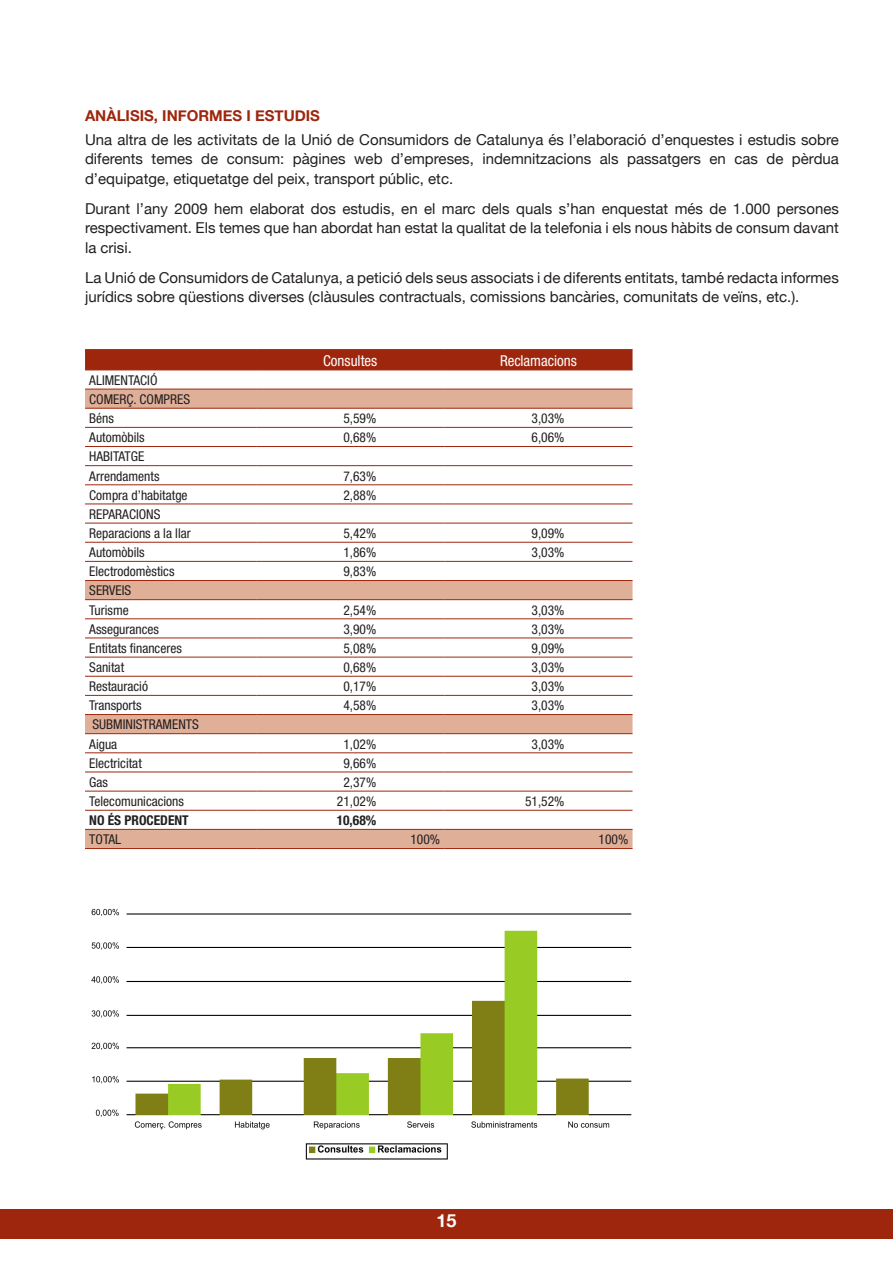
<style>
.page{position:relative;width:893px;height:1263px;background:#fff}
.page>*{position:absolute;margin:0;border:0;box-sizing:border-box;transform-origin:0 0}
.t1{font:700 18px "Helvetica Neue";color:#fff}
.t2{font:15px/19.5px "Helvetica Neue";color:#231f20;text-align:justify}
.t3{font:700 15px "Helvetica Neue";color:#9e260d}
.t4{font:condensed 15px "Helvetica Neue";color:#fff}
.t5{font:condensed 13.5px/19.2px "Helvetica Neue";color:#231f20}
.t6{font:700 condensed 13.5px "Helvetica Neue";color:#231f20}
</style>
<div class="page">
<div style="left:0;top:1209px;width:893px;height:30px;background:#9e260d"></div>
<div style="left:85px;top:350px;width:547px;height:20px;background:#9e260d"></div>
<svg style="left:85px;top:390px;width:547px;height:458px"></svg>
<hr style="left:85px;top:427px;width:171px;height:1px;background:#9e260d">
<hr style="left:256px;top:427px;width:188px;height:1px;background:#9e260d">
<hr style="left:444px;top:427px;width:188px;height:1px;background:#9e260d">
<hr style="left:85px;top:446px;width:171px;height:1px;background:#9e260d">
<hr style="left:256px;top:446px;width:188px;height:1px;background:#9e260d">
<hr style="left:444px;top:446px;width:188px;height:1px;background:#9e260d">
<hr style="left:85px;top:465px;width:171px;height:1px;background:#9e260d">
<hr style="left:256px;top:465px;width:188px;height:1px;background:#9e260d">
<hr style="left:444px;top:465px;width:188px;height:1px;background:#9e260d">
<hr style="left:85px;top:484px;width:171px;height:1px;background:#9e260d">
<hr style="left:256px;top:484px;width:188px;height:1px;background:#9e260d">
<hr style="left:444px;top:484px;width:188px;height:1px;background:#9e260d">
<hr style="left:85px;top:504px;width:171px;height:1px;background:#9e260d">
<hr style="left:256px;top:504px;width:188px;height:1px;background:#9e260d">
<hr style="left:444px;top:504px;width:188px;height:1px;background:#9e260d">
<hr style="left:85px;top:523px;width:171px;height:1px;background:#9e260d">
<hr style="left:256px;top:523px;width:188px;height:1px;background:#9e260d">
<hr style="left:444px;top:523px;width:188px;height:1px;background:#9e260d">
<hr style="left:85px;top:542px;width:171px;height:1px;background:#9e260d">
<hr style="left:256px;top:542px;width:188px;height:1px;background:#9e260d">
<hr style="left:444px;top:542px;width:188px;height:1px;background:#9e260d">
<hr style="left:85px;top:561px;width:171px;height:1px;background:#9e260d">
<hr style="left:256px;top:561px;width:188px;height:1px;background:#9e260d">
<hr style="left:444px;top:561px;width:188px;height:1px;background:#9e260d">
<hr style="left:85px;top:618px;width:171px;height:1px;background:#9e260d">
<hr style="left:256px;top:618px;width:188px;height:1px;background:#9e260d">
<hr style="left:444px;top:618px;width:188px;height:1px;background:#9e260d">
<hr style="left:85px;top:638px;width:171px;height:1px;background:#9e260d">
<hr style="left:256px;top:638px;width:188px;height:1px;background:#9e260d">
<hr style="left:444px;top:638px;width:188px;height:1px;background:#9e260d">
<hr style="left:85px;top:657px;width:171px;height:1px;background:#9e260d">
<hr style="left:256px;top:657px;width:188px;height:1px;background:#9e260d">
<hr style="left:444px;top:657px;width:188px;height:1px;background:#9e260d">
<hr style="left:85px;top:676px;width:171px;height:1px;background:#9e260d">
<hr style="left:256px;top:676px;width:188px;height:1px;background:#9e260d">
<hr style="left:444px;top:676px;width:188px;height:1px;background:#9e260d">
<hr style="left:85px;top:695px;width:171px;height:1px;background:#9e260d">
<hr style="left:256px;top:695px;width:188px;height:1px;background:#9e260d">
<hr style="left:444px;top:695px;width:188px;height:1px;background:#9e260d">
<hr style="left:85px;top:752px;width:171px;height:1px;background:#9e260d">
<hr style="left:256px;top:752px;width:188px;height:1px;background:#9e260d">
<hr style="left:444px;top:752px;width:188px;height:1px;background:#9e260d">
<hr style="left:85px;top:771px;width:171px;height:1px;background:#9e260d">
<hr style="left:256px;top:771px;width:188px;height:1px;background:#9e260d">
<hr style="left:444px;top:771px;width:188px;height:1px;background:#9e260d">
<hr style="left:85px;top:791px;width:171px;height:1px;background:#9e260d">
<hr style="left:256px;top:791px;width:188px;height:1px;background:#9e260d">
<hr style="left:444px;top:791px;width:188px;height:1px;background:#9e260d">
<hr style="left:85px;top:810px;width:171px;height:1px;background:#9e260d">
<hr style="left:256px;top:810px;width:188px;height:1px;background:#9e260d">
<hr style="left:444px;top:810px;width:188px;height:1px;background:#9e260d">
<hr style="left:85px;top:349px;width:171px;height:1px;background:#9e260d">
<hr style="left:256px;top:349px;width:188px;height:1px;background:#9e260d">
<hr style="left:444px;top:349px;width:188px;height:1px;background:#9e260d">
<hr style="left:85px;top:370px;width:171px;height:1px;background:#9e260d">
<hr style="left:256px;top:370px;width:188px;height:1px;background:#9e260d">
<hr style="left:444px;top:370px;width:188px;height:1px;background:#9e260d">
<hr style="left:85px;top:389px;width:171px;height:1px;background:#9e260d">
<hr style="left:256px;top:389px;width:188px;height:1px;background:#9e260d">
<hr style="left:444px;top:389px;width:188px;height:1px;background:#9e260d">
<hr style="left:85px;top:408px;width:171px;height:1px;background:#9e260d">
<hr style="left:256px;top:408px;width:188px;height:1px;background:#9e260d">
<hr style="left:444px;top:408px;width:188px;height:1px;background:#9e260d">
<hr style="left:85px;top:580px;width:171px;height:1px;background:#9e260d">
<hr style="left:256px;top:580px;width:188px;height:1px;background:#9e260d">
<hr style="left:444px;top:580px;width:188px;height:1px;background:#9e260d">
<hr style="left:85px;top:599px;width:171px;height:1px;background:#9e260d">
<hr style="left:256px;top:599px;width:188px;height:1px;background:#9e260d">
<hr style="left:444px;top:599px;width:188px;height:1px;background:#9e260d">
<hr style="left:85px;top:714px;width:171px;height:1px;background:#9e260d">
<hr style="left:256px;top:714px;width:188px;height:1px;background:#9e260d">
<hr style="left:444px;top:714px;width:188px;height:1px;background:#9e260d">
<hr style="left:85px;top:733px;width:171px;height:1px;background:#9e260d">
<hr style="left:256px;top:733px;width:188px;height:1px;background:#9e260d">
<hr style="left:444px;top:733px;width:188px;height:1px;background:#9e260d">
<hr style="left:85px;top:829px;width:171px;height:1px;background:#9e260d">
<hr style="left:256px;top:829px;width:188px;height:1px;background:#9e260d">
<hr style="left:444px;top:829px;width:188px;height:1px;background:#9e260d">
<hr style="left:85px;top:848px;width:171px;height:1px;background:#9e260d">
<hr style="left:256px;top:848px;width:188px;height:1px;background:#9e260d">
<hr style="left:444px;top:848px;width:188px;height:1px;background:#9e260d">
<img style="left:91px;top:908px;width:541px;height:252px">
<p class="t3" style="left:85px;top:106px;width:236px">ANÀLISIS, INFORMES I ESTUDIS</p>
<p class="t2" style="left:85px;top:129px;width:755px">Una altra de les activitats de la Unió de Consumidors de Catalunya és l’elaboració d’enquestes i estudis sobre diferents temes de consum: pàgines web d’empreses, indemnitzacions als passatgers en cas de pèrdua d’equipatge, etiquetatge del peix, transport públic, etc.</p>
<p class="t2" style="left:85px;top:199px;width:755px">Durant l’any 2009 hem elaborat dos estudis, en el marc dels quals s’han enquestat més de 1.000 persones respectivament. Els temes que han abordat han estat la qualitat de la telefonia i els nous hàbits de consum davant la crisi.</p>
<p class="t2" style="left:85px;top:268px;width:755px">La Unió de Consumidors de Catalunya, a petició dels seus associats i de diferents entitats, també redacta informes jurídics sobre qüestions diverses (clàusules contractuals, comissions bancàries, comunitats de veïns, etc.).</p>
<p class="t5" style="left:89px;top:370px;width:102px">ALIMENTACIÓ<br>COMERÇ. COMPRES<br>Béns</p>
<p class="t4" style="left:323px;top:352px;width:56px">Consultes</p>
<p class="t4" style="left:500px;top:352px;width:78px">Reclamacions</p>
<p class="t5" style="left:343px;top:409px;width:34px">5,59%</p>
<p class="t5" style="left:532px;top:409px;width:34px">3,03%</p>
<p class="t5" style="left:89px;top:428px;width:57px">Automòbils</p>
<p class="t5" style="left:343px;top:428px;width:34px">0,68%</p>
<p class="t5" style="left:532px;top:428px;width:34px">6,06%</p>
<p class="t5" style="left:89px;top:447px;width:72px">HABITATGE<br>Arrendaments</p>
<p class="t5" style="left:343px;top:466px;width:34px">7,63%</p>
<p class="t5" style="left:89px;top:485px;width:100px">Compra d’habitatge</p>
<p class="t5" style="left:343px;top:485px;width:34px">2,88%</p>
<p class="t5" style="left:89px;top:504px;width:103px">REPARACIONS<br>Reparacions a la llar</p>
<p class="t5" style="left:343px;top:523px;width:34px">5,42%</p>
<p class="t5" style="left:532px;top:523px;width:34px">9,09%</p>
<p class="t5" style="left:89px;top:543px;width:57px">Automòbils</p>
<p class="t5" style="left:343px;top:543px;width:34px">1,86%</p>
<p class="t5" style="left:532px;top:543px;width:34px">3,03%</p>
<p class="t5" style="left:89px;top:562px;width:87px">Electrodomèstics</p>
<p class="t5" style="left:343px;top:562px;width:34px">9,83%</p>
<p class="t5" style="left:89px;top:581px;width:43px">SERVEIS<br>Turisme</p>
<p class="t5" style="left:343px;top:600px;width:34px">2,54%</p>
<p class="t5" style="left:532px;top:600px;width:34px">3,03%</p>
<p class="t5" style="left:89px;top:619px;width:71px">Assegurances</p>
<p class="t5" style="left:343px;top:619px;width:34px">3,90%</p>
<p class="t5" style="left:532px;top:619px;width:34px">3,03%</p>
<p class="t5" style="left:89px;top:638px;width:94px">Entitats financeres</p>
<p class="t5" style="left:343px;top:638px;width:34px">5,08%</p>
<p class="t5" style="left:532px;top:638px;width:34px">9,09%</p>
<p class="t5" style="left:89px;top:657px;width:36px">Sanitat</p>
<p class="t5" style="left:343px;top:657px;width:34px">0,68%</p>
<p class="t5" style="left:532px;top:657px;width:34px">3,03%</p>
<p class="t5" style="left:89px;top:677px;width:60px">Restauració</p>
<p class="t5" style="left:343px;top:677px;width:34px">0,17%</p>
<p class="t5" style="left:532px;top:677px;width:34px">3,03%</p>
<p class="t5" style="left:89px;top:696px;width:54px">Transports</p>
<p class="t5" style="left:343px;top:696px;width:34px">4,58%</p>
<p class="t5" style="left:532px;top:696px;width:34px">3,03%</p>
<p class="t5" style="left:89px;top:715px;width:111px">SUBMINISTRAMENTS<br>Aigua</p>
<p class="t5" style="left:343px;top:734px;width:34px">1,02%</p>
<p class="t5" style="left:532px;top:734px;width:34px">3,03%</p>
<p class="t5" style="left:89px;top:753px;width:54px">Electricitat</p>
<p class="t5" style="left:343px;top:753px;width:34px">9,66%</p>
<p class="t5" style="left:89px;top:772px;width:20px">Gas</p>
<p class="t5" style="left:343px;top:772px;width:34px">2,37%</p>
<p class="t5" style="left:89px;top:791px;width:96px">Telecomunicacions</p>
<p class="t5" style="left:337px;top:791px;width:41px">21,02%</p>
<p class="t5" style="left:525px;top:791px;width:41px">51,52%</p>
<p class="t6" style="left:89px;top:812px;width:101px">NO ÉS PROCEDENT</p>
<p class="t6" style="left:337px;top:812px;width:41px">10,68%</p>
<p class="t5" style="left:89px;top:830px;width:34px">TOTAL</p>
<p class="t5" style="left:410px;top:830px;width:31px">100%</p>
<p class="t5" style="left:599px;top:830px;width:31px">100%</p>
<p class="t1" style="left:436px;top:1209px;width:22px">15</p>
</div>
